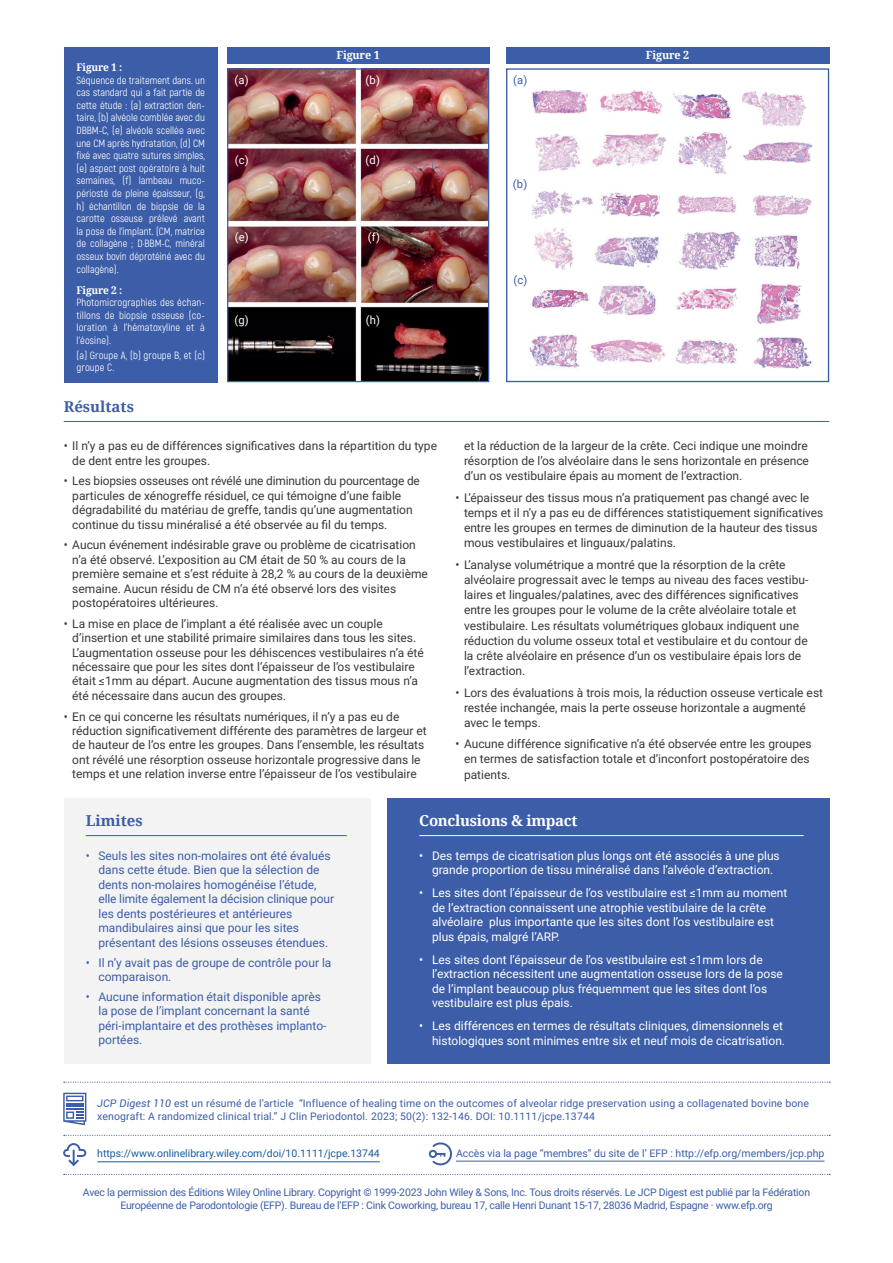
<style>
.page{position:relative;width:893px;height:1263px;background:#fff}
.page>*{position:absolute;margin:0;border:0;box-sizing:border-box;transform-origin:0 0}
.t1{font:700 15px "Noto Serif";letter-spacing:-.02em;color:#fff}
.t2{font:700 15px "Noto Serif";color:#3c5da8}
.t3{font:12px/14.4px "Roboto";color:#363838}
.t4{font:12px/14.5px "Roboto";color:#fff}
.t5{font:12px/14.5px "Roboto";color:#3c5da8}
.t6{font:11.25px "Roboto";color:#fff}
.t7{font:700 11.25px "Noto Serif";letter-spacing:-.02em;color:#fff}
.t8{font:11.25px "Roboto";color:#3c5da8}
.t9{font:10.5px/12.6px "Akrobat";letter-spacing:.01em;color:#fff;text-align:justify}
.t10{font:10.5px/12.6px "Roboto";letter-spacing:-.01em;color:#3c5da8;text-align:center}
.t11{font:10.5px/12.6px "Roboto";letter-spacing:.01em;color:#3c5da8}
.t12{font:10.5px "Roboto";color:#175d9e}
.t13{font:700 10.5px "Noto Serif";letter-spacing:-.02em;color:#fff}
.s1{font-style:italic}
</style>
<div class="page">
<div style="left:64px;top:798px;width:306px;height:265px;background:#f3f3f3"></div>
<hr style="left:86px;top:835px;width:261px;height:1px;background:#3c5da8">
<div style="left:387px;top:798px;width:442px;height:265px;background:#3c5da8"></div>
<hr style="left:419px;top:835px;width:385px;height:1px;background:#fff">
<svg style="left:64px;top:1174px;width:766px;height:1px"></svg>
<svg style="left:64px;top:1081px;width:766px;height:2px"></svg>
<svg style="left:63px;top:1093px;width:23px;height:32px"></svg>
<svg style="left:63px;top:1135px;width:767px;height:32px"></svg>
<hr style="left:64px;top:421px;width:765px;height:1px;background:#3c5da8">
<img style="left:529px;top:90px;width:284px;height:279px">
<div style="left:506px;top:68px;width:323px;height:314px;border:1px solid #3c5da8"></div>
<img style="left:229px;top:70px;width:258px;height:310px">
<div style="left:227px;top:68px;width:262px;height:314px;border:1px solid #3c5da8"></div>
<div style="left:64px;top:47px;width:154px;height:335px;background:#3c5da8"></div>
<div style="left:227px;top:47px;width:262px;height:16px;background:#3c5da8"></div>
<div style="left:506px;top:47px;width:323px;height:16px;background:#3c5da8"></div>
<p class="t13" style="left:77px;top:60px;width:47px">Figure 1 :</p>
<p class="t9" style="left:77px;top:74px;width:130px">Séquence de traitement dans. un cas standard qui a fait partie de cette étude : (a) extraction den&shy;taire, (b) alvéole comblée avec du DBBM-C, (e) alvéole scellée avec une CM après hydratation, (d) CM fixé avec quatre sutures simples, (e) aspect post opératoire à huit semaines, (f) lambeau muco&shy;périosté de pleine épaisseur, (g, h) échantillon de biopsie de la carotte osseuse prélevé avant la pose de l’implant. (CM, matrice de collagène ; D·BBM-C, minéral osseux bovin déprotéiné avec du collagène).</p>
<p class="t13" style="left:77px;top:282px;width:47px">Figure 2 :</p>
<p class="t9" style="left:77px;top:296px;width:130px">Photomicrographies des échan&shy;tillons de biopsie osseuse (co&shy;loration à l’hématoxyline et à l’éosine).</p>
<p class="t9" style="left:77px;top:349px;width:130px">(a) Groupe A, (b) groupe B, et (c) groupe C.</p>
<p class="t2" style="left:64px;top:396px;width:72px">Résultats</p>
<p class="t6" style="left:235px;top:72px;width:16px">(a)</p>
<p class="t6" style="left:235px;top:152px;width:15px">(c)</p>
<p class="t6" style="left:235px;top:229px;width:16px">(e)</p>
<p class="t6" style="left:234px;top:312px;width:16px">(g)</p>
<p class="t7" style="left:337px;top:47px;width:45px">Figure 1</p>
<p class="t7" style="left:646px;top:47px;width:45px">Figure 2</p>
<p class="t6" style="left:366px;top:72px;width:16px">(b)</p>
<p class="t6" style="left:366px;top:152px;width:16px">(d)</p>
<p class="t6" style="left:368px;top:229px;width:14px">(f)</p>
<p class="t6" style="left:366px;top:312px;width:16px">(h)</p>
<p class="t8" style="left:513px;top:72px;width:16px">(a)</p>
<p class="t8" style="left:513px;top:176px;width:16px">(b)</p>
<p class="t8" style="left:513px;top:272px;width:15px">(c)</p>
<p class="t3" style="left:72px;top:438px;width:366px;text-indent:-9px">• Il n’y a pas eu de différences significatives dans la répartition du type de dent entre les groupes.</p>
<p class="t3" style="left:72px;top:473px;width:349px;text-indent:-9px">• Les biopsies osseuses ont révélé une diminution du pourcentage de particules de xénogreffe résiduel, ce qui témoigne d’une faible dégradabilité du matériau de greffe, tandis qu’une augmentation continue du tissu minéralisé a été observée au fil du temps.</p>
<p class="t3" style="left:72px;top:537px;width:357px;text-indent:-9px">• Aucun événement indésirable grave ou problème de cicatrisation n’a été observé. L’exposition au CM était de 50 % au cours de la première semaine et s’est réduite à 28,2 % au cours de la deuxième semaine. Aucun résidu de CM n’a été observé lors des visites postopératoires ultérieures.</p>
<p class="t3" style="left:72px;top:616px;width:353px;text-indent:-9px">• La mise en place de l’implant a été réalisée avec un couple d’insertion et une stabilité primaire similaires dans tous les sites.<br>L’augmentation osseuse pour les déhiscences vestibulaires n’a été nécessaire que pour les sites dont l’épaisseur de l’os vestibulaire était ≤1mm au départ. Aucune augmentation des tissus mous n’a été nécessaire dans aucun des groupes.</p>
<p class="t3" style="left:72px;top:709px;width:356px;text-indent:-9px">• En ce qui concerne les résultats numériques, il n’y a pas eu de réduction significativement différente des paramètres de largeur et de hauteur de l’os entre les groupes. Dans l’ensemble, les résultats ont révélé une résorption osseuse horizontale progressive dans le temps et une relation inverse entre l’épaisseur de l’os vestibulaire</p>
<p class="t3" style="left:464px;top:438px;width:346px;line-height:15.1px;text-align:justify">et la réduction de la largeur de la crête. Ceci indique une moindre résorption de l’os alvéolaire dans le sens horizontale en présence d’un os vestibulaire épais au moment de l’extraction.</p>
<p class="t3" style="left:464px;top:490px;width:361px;line-height:15.1px;text-indent:-9px">• L’épaisseur des tissus mous n’a pratiquement pas changé avec le temps et il n’y a pas eu de différences statistiquement significatives entre les groupes en termes de diminution de la hauteur des tissus mous vestibulaires et linguaux/palatins.</p>
<p class="t3" style="left:464px;top:557px;width:346px;line-height:15.1px;text-indent:-9px">• L’analyse volumétrique a montré que la résorption de la crête alvéolaire progressait avec le temps au niveau des faces vestibu&shy;laires et linguales/palatines, avec des différences significatives entre les groupes pour le volume de la crête alvéolaire totale et vestibulaire. Les résultats volumétriques globaux indiquent une réduction du volume osseux total et vestibulaire et du contour de la crête alvéolaire en présence d’un os vestibulaire épais lors de l’extraction.</p>
<p class="t3" style="left:464px;top:684px;width:361px;line-height:15.1px;text-indent:-9px">• Lors des évaluations à trois mois, la réduction osseuse verticale est restée inchangée, mais la perte osseuse horizontale a augmenté avec le temps.</p>
<p class="t3" style="left:464px;top:736px;width:349px;line-height:15.1px;text-indent:-9px">• Aucune différence significative n’a été observée entre les groupes en termes de satisfaction totale et d’inconfort postopératoire des patients.</p>
<p class="t2" style="left:86px;top:810px;width:59px">Limites</p>
<p class="t5" style="left:98px;top:848px;width:237px;text-indent:-13px">• Seuls les sites non-molaires ont été évalués dans cette étude. Bien que la sélection de dents non-molaires homogénéise l’étude, elle limite également la décision clinique pour les dents postérieures et antérieures mandibulaires ainsi que pour les sites présentant des lésions osseuses étendues.</p>
<p class="t5" style="left:98px;top:955px;width:235px;text-indent:-13px">• Il n’y avait pas de groupe de contrôle pour la comparaison.</p>
<p class="t5" style="left:98px;top:989px;width:230px;text-indent:-13px">• Aucune information était disponible après la pose de l’implant concernant la santé péri-implantaire et des prothèses implanto&shy;portées.</p>
<p class="t1" style="left:419px;top:810px;width:160px">Conclusions &amp; impact</p>
<p class="t4" style="left:419px;top:848px;width:362px;text-align:center">• Des temps de cicatrisation plus longs ont été associés à une plus grande proportion de tissu minéralisé dans l’alvéole d’extraction.</p>
<p class="t4" style="left:432px;top:885px;width:357px;text-indent:-13px">• Les sites dont l’épaisseur de l’os vestibulaire est ≤1mm au moment de l’extraction connaissent une atrophie vestibulaire de la crête alvéolaire plus importante que les sites dont l’os vestibulaire est plus épais, malgré l’ARP.</p>
<p class="t4" style="left:432px;top:952px;width:352px;text-indent:-13px">• Les sites dont l’épaisseur de l’os vestibulaire est ≤1mm lors de l’extraction nécessitent une augmentation osseuse lors de la pose de l’implant beaucoup plus fréquemment que les sites dont l’os vestibulaire est plus épais.</p>
<p class="t4" style="left:419px;top:1018px;width:367px;text-align:right">• Les différences en termes de résultats cliniques, dimensionnels et histologiques sont minimes entre six et neuf mois de cicatrisation.</p>
<p class="t11" style="left:97px;top:1096px;width:713px"><span class="s1">JCP Digest 110</span> est un résumé de l’article “Influence of healing time on the outcomes of alveolar ridge preservation using a collagenated bovine bone xenograft: A randomized clinical trial.” J Clin Periodontol<span class="s1">.</span> 2023; 50(2): 132-146. DOI: 10.1111/jcpe.13744</p>
<p class="t12" style="left:97px;top:1146px;width:284px">https://www.onlinelibrary.wiley.com/doi/10.1111/jcpe.13744</p>
<p class="t10" style="left:456px;top:1146px;width:370px">Accès via la page “membres” du site de l’ EFP : http://efp.org/members/jcp.php</p>
<p class="t10" style="left:83px;top:1186px;width:729px">Avec la permission des Éditions Wiley Online Library. Copyright © 1999-2023 John Wiley &amp; Sons, Inc. Tous droits réservés. Le JCP Digest est publié par la Fédération<br>Européenne de Parodontologie (EFP). Bureau de l’EFP : Cink Coworking, bureau 17, calle Henri Dunant 15-17, 28036 Madrid, Espagne · www.efp.org</p>
</div>
